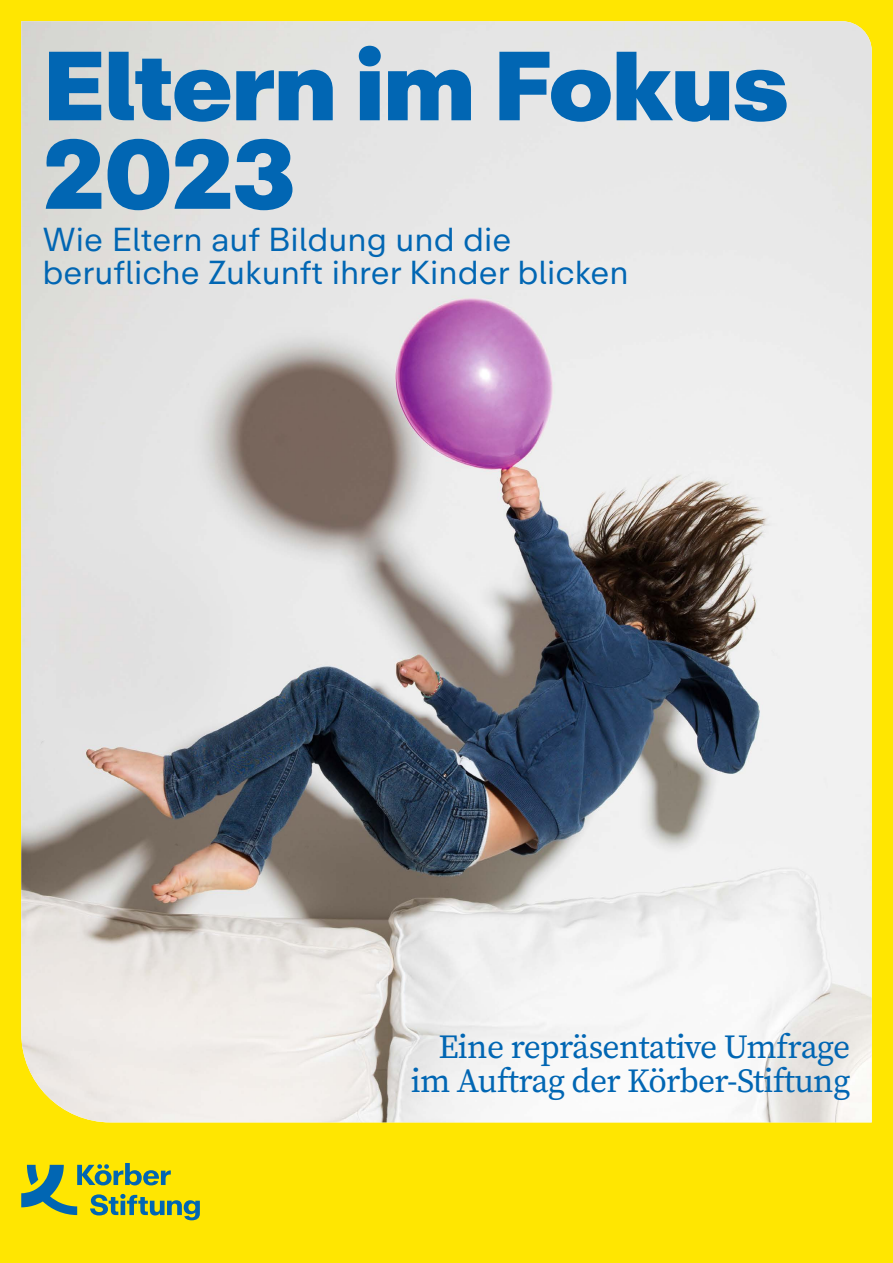
<style>
.page{position:relative;width:893px;height:1263px;background:#ffe601}
.page>*{position:absolute;margin:0;border:0;box-sizing:border-box;transform-origin:0 0}
.Headline{font:900 97.2px "Koerber Repro";letter-spacing:-.02em;color:#0166b3}
.Subline{font:33.6px/33.6px "Source Serif Pro";letter-spacing:-.02em;color:#0166b3;text-align:right}
.t1{font:33px "Koerber Repro Screen";color:#0166b3}
</style>
<div class="page">
<img style="left:21px;top:21px;width:851px;height:1101px">
<svg style="left:21px;top:1163px;width:179px;height:57px"></svg>
<p class="Headline" style="left:43px;top:19px;width:748px">Eltern im Fokus</p>
<p class="Headline" style="left:43px;top:108px;width:255px">2023</p>
<p class="t1" style="left:43px;top:219px;width:470px">Wie Eltern auf Bildung und die</p>
<p class="t1" style="left:43px;top:252px;width:588px">berufliche Zukunft ihrer Kinder blicken</p>
<p class="Subline" style="left:411px;top:1030px;width:441px">Eine repräsentative Umfrage im Auftrag der Körber-Stiftung</p>
</div>
